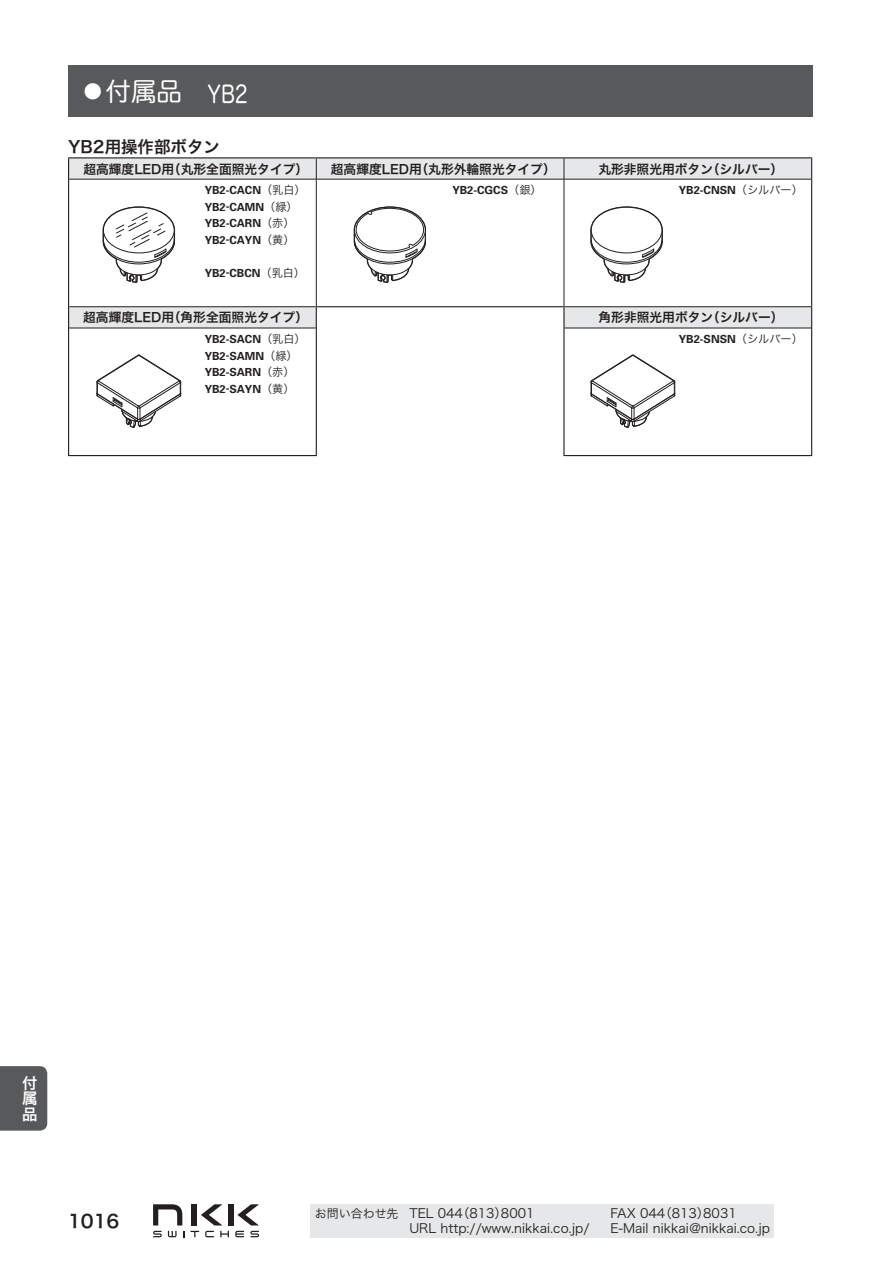
<style>
.page{position:relative;width:893px;height:1263px;background:#fff}
.page>*{position:absolute;margin:0;border:0;box-sizing:border-box;transform-origin:0 0}
.t1{font:25.5px "Hira Maru Pro W4 90 pv RKSJ H";color:#fff}
.t2{font:18px "Hira Kaku Pro W6 90 pv RKSJ H";color:#231f20}
.t3{font:16.5px "Hira Kaku Pro W6 90 pv RKSJ H";color:#231f20}
.t4{font:15.45px/15.5px "Hira Kaku Pro W6 90 pv RKSJ H";color:#fff;text-align:justify}
.t5{font:12.75px "Hira Kaku Pro W3 90 pv RKSJ H";color:#231f20}
.t6{font:12.75px "Hira Kaku Pro W6 90 pv RKSJ H";color:#231f20}
.t7{font:700 11.1px/16.5px "Univers";color:#231f20}
.s1{font-size:23.85px}
.s2{font-family:"Hira Kaku Pro W3 90 pv RKSJ H";font-weight:400}
.s3{font-size:12px}
</style>
<div class="page">
<div style="left:68px;top:66px;width:744px;height:51px;background:#58595b"></div>
<div style="left:310px;top:1204px;width:464px;height:33px;background:#e6e7e8"></div>
<div style="left:0;top:1066px;width:47px;height:65px;background:#58595b"></div>
<svg style="left:153px;top:1204px;width:29px;height:21px"></svg>
<div style="left:228px;top:1204px;width:5px;height:21px;background:#231f20"></div>
<div style="left:192px;top:1204px;width:5px;height:21px;background:#231f20"></div>
<svg style="left:201px;top:1204px;width:21px;height:21px"></svg>
<svg style="left:237px;top:1204px;width:22px;height:21px"></svg>
<svg style="left:153px;top:1231px;width:9px;height:6px"></svg>
<svg style="left:250px;top:1231px;width:9px;height:6px"></svg>
<svg style="left:220px;top:1231px;width:9px;height:6px"></svg>
<svg style="left:235px;top:1231px;width:9px;height:6px"></svg>
<svg style="left:205px;top:1231px;width:9px;height:6px"></svg>
<svg style="left:190px;top:1231px;width:9px;height:6px"></svg>
<svg style="left:168px;top:1231px;width:9px;height:6px"></svg>
<svg style="left:69px;top:158px;width:742px;height:170px"></svg>
<svg style="left:316px;top:158px;width:1px;height:21px"></svg>
<svg style="left:564px;top:158px;width:1px;height:21px"></svg>
<hr style="left:69px;top:179px;width:371px;height:1px;background:#231f20">
<hr style="left:316px;top:179px;width:1px;height:127px;background:#231f20">
<hr style="left:440px;top:179px;width:124px;height:1px;background:#231f20">
<hr style="left:564px;top:179px;width:247px;height:1px;background:#231f20">
<hr style="left:564px;top:179px;width:1px;height:127px;background:#231f20">
<hr style="left:316px;top:157px;width:248px;height:1px;background:#231f20">
<hr style="left:564px;top:157px;width:248px;height:1px;background:#231f20">
<hr style="left:69px;top:306px;width:247px;height:1px;background:#231f20">
<hr style="left:69px;top:328px;width:247px;height:1px;background:#231f20">
<hr style="left:565px;top:306px;width:246px;height:1px;background:#231f20">
<hr style="left:565px;top:328px;width:246px;height:1px;background:#231f20">
<hr style="left:68px;top:157px;width:124px;height:1px;background:#231f20">
<svg style="left:68px;top:158px;width:1px;height:21px"></svg>
<hr style="left:192px;top:157px;width:124px;height:1px;background:#231f20">
<hr style="left:68px;top:179px;width:1px;height:128px;background:#231f20">
<svg style="left:68px;top:307px;width:1px;height:21px"></svg>
<hr style="left:68px;top:328px;width:1px;height:127px;background:#231f20">
<hr style="left:68px;top:455px;width:249px;height:1px;background:#231f20">
<svg style="left:811px;top:158px;width:1px;height:21px"></svg>
<hr style="left:811px;top:179px;width:1px;height:128px;background:#231f20">
<svg style="left:811px;top:307px;width:1px;height:21px"></svg>
<hr style="left:811px;top:328px;width:1px;height:127px;background:#231f20">
<hr style="left:563px;top:455px;width:249px;height:1px;background:#231f20">
<svg style="left:316px;top:307px;width:1px;height:21px"></svg>
<hr style="left:316px;top:328px;width:1px;height:127px;background:#231f20">
<hr style="left:563px;top:307px;width:2px;height:21px;background:#231f20">
<hr style="left:563px;top:328px;width:2px;height:127px;background:#231f20">
<hr style="left:316px;top:306px;width:249px;height:1px;background:#231f20">
<svg style="left:103px;top:206px;width:72px;height:77px"></svg>
<svg style="left:590px;top:206px;width:73px;height:77px"></svg>
<svg style="left:354px;top:207px;width:72px;height:76px"></svg>
<svg style="left:96px;top:354px;width:86px;height:43px"></svg>
<svg style="left:97px;top:355px;width:84px;height:73px"></svg>
<svg style="left:590px;top:354px;width:86px;height:43px"></svg>
<svg style="left:591px;top:355px;width:84px;height:73px"></svg>
<h1 class="t1" style="left:80px;top:82px;width:169px">●付属品　<span class="s1">YB2</span></h1>
<h3 class="t3" style="left:68px;top:140px;width:153px">YB2用操作部ボタン</h3>
<p class="t6" style="left:83px;top:164px;width:226px">超高輝度LED用（丸形全面照光タイプ）</p>
<p class="t6" style="left:331px;top:164px;width:226px">超高輝度LED用（丸形外輪照光タイプ）</p>
<p class="t6" style="left:598px;top:164px;width:186px">丸形非照光用ボタン（シルバー）</p>
<p class="t7" style="left:205px;top:183px;width:103px">YB2-CACN<span class="s2">（乳白）<br></span>YB2-CAMN<span class="s2">（緑）<br></span>YB2-CARN<span class="s2">（赤）<br></span>YB2-CAYN<span class="s2">（黄）</span></p>
<p class="t7" style="left:205px;top:265px;width:102px">YB2-CBCN<span class="s2">（乳白）</span></p>
<p class="t7" style="left:452px;top:183px;width:91px">YB2-CGCS<span class="s2">（銀）</span></p>
<p class="t7" style="left:679px;top:183px;width:126px">YB2-CNSN<span class="s2">（シルバー）</span></p>
<p class="t6" style="left:83px;top:313px;width:226px">超高輝度LED用（角形全面照光タイプ）</p>
<p class="t6" style="left:598px;top:313px;width:186px">角形非照光用ボタン（シルバー）</p>
<p class="t7" style="left:205px;top:332px;width:103px">YB2-SACN<span class="s2">（乳白）<br></span>YB2-SAMN<span class="s2">（緑）<br></span>YB2-SARN<span class="s2">（赤）<br></span>YB2-SAYN<span class="s2">（黄）</span></p>
<p class="t7" style="left:679px;top:332px;width:126px">YB2-SNSN<span class="s2">（シルバー）</span></p>
<h3 class="t4" style="left:22px;top:1077px;width:16px">付属品</h3>
<h2 class="t2" style="left:68px;top:1214px;width:53px">1016</h2>
<p class="t5" style="left:315px;top:1208px;width:221px"><span class="s3">お問い合わせ先</span> TEL 044（813）8001</p>
<p class="t5" style="left:610px;top:1208px;width:128px">FAX 044（813）8031</p>
<p class="t5" style="left:409px;top:1223px;width:181px">URL http://www.nikkai.co.jp/</p>
<p class="t5" style="left:610px;top:1223px;width:161px">E-Mail nikkai＠nikkai.co.jp</p>
</div>
